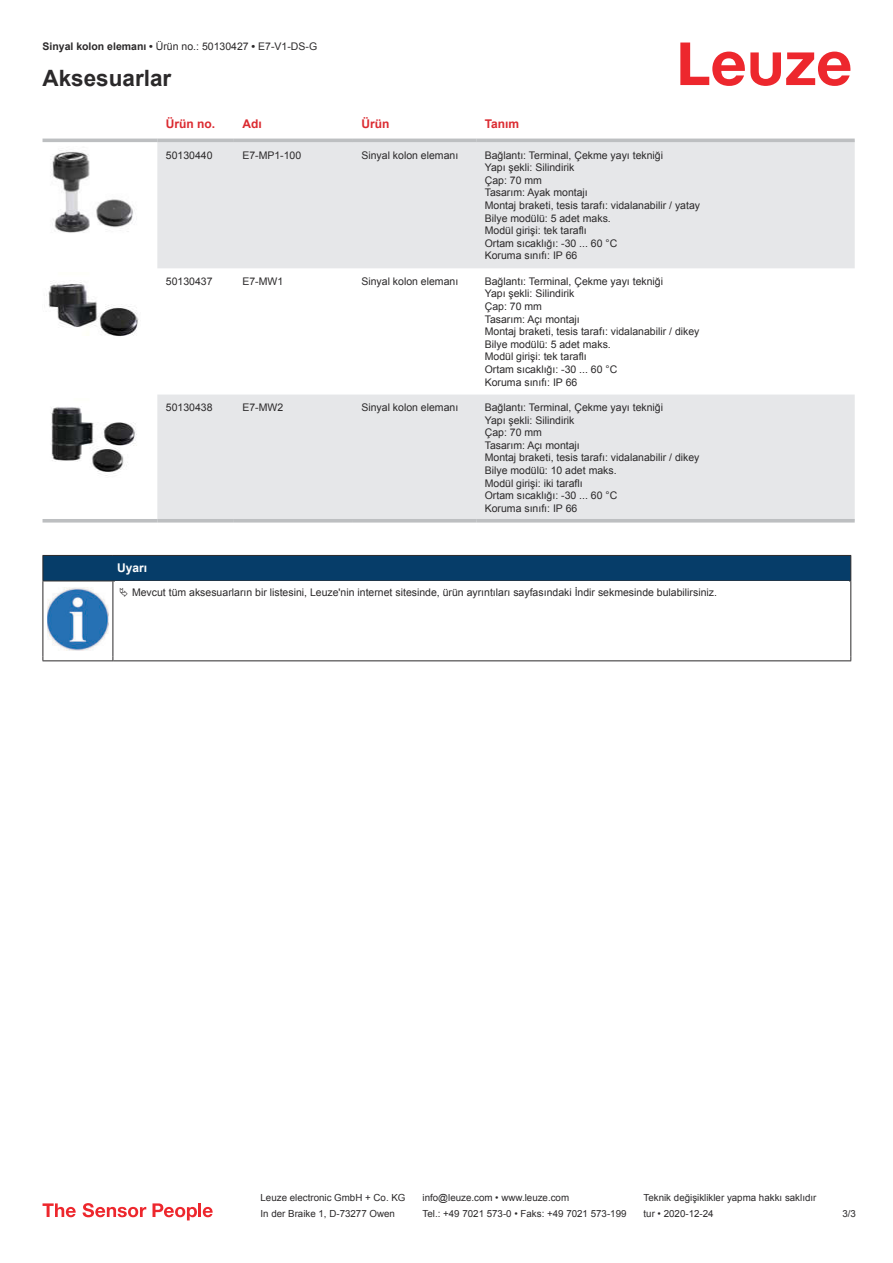
<style>
.page{position:relative;width:893px;height:1263px;background:#fff}
.page>*{position:absolute;margin:0;border:0;box-sizing:border-box;transform-origin:0 0}
.t1{font:700 22.5px "Arial";color:#2b292a}
.t2{font:700 12px "Arial";color:#db2a30}
.t3{font:700 12px "Arial";color:#fff}
.t4{font:10.5px/12.6px "Arial";color:#2b292a}
.t5{font:9.75px "Arial";color:#2b292a}
.s1{font-weight:700}
</style>
<div class="page">
<svg style="left:680px;top:43px;width:170px;height:43px"></svg>
<svg style="left:43px;top:138px;width:812px;height:385px"></svg>
<svg style="left:157px;top:142px;width:698px;height:377px;fill:#e6e7e9"></svg>
<hr style="left:43px;top:139px;width:114px;height:3px;background:#bdbfc1">
<hr style="left:157px;top:139px;width:77px;height:3px;background:#bdbfc1">
<hr style="left:234px;top:139px;width:119px;height:3px;background:#bdbfc1">
<hr style="left:353px;top:139px;width:123px;height:3px;background:#bdbfc1">
<hr style="left:476px;top:139px;width:379px;height:3px;background:#bdbfc1">
<hr style="left:43px;top:519px;width:114px;height:3px;background:#bdbfc1">
<hr style="left:157px;top:519px;width:77px;height:3px;background:#bdbfc1">
<hr style="left:234px;top:519px;width:119px;height:3px;background:#bdbfc1">
<hr style="left:353px;top:519px;width:123px;height:3px;background:#bdbfc1">
<hr style="left:476px;top:519px;width:379px;height:3px;background:#bdbfc1">
<img style="left:43px;top:146px;width:97px;height:93px">
<img style="left:43px;top:273px;width:97px;height:65px">
<img style="left:43px;top:399px;width:97px;height:78px">
<hr style="left:43px;top:581px;width:70px;height:1px;background:#2b292a">
<svg style="left:43px;top:555px;width:808px;height:26px;background:#083c65"></svg>
<hr style="left:113px;top:581px;width:738px;height:1px;background:#2b292a">
<hr style="left:43px;top:581px;width:1px;height:75px;background:#2b292a">
<hr style="left:113px;top:581px;width:1px;height:75px;background:#2b292a">
<hr style="left:850px;top:581px;width:1px;height:75px;background:#2b292a">
<hr style="left:43px;top:660px;width:70px;height:1px;background:#2b292a">
<hr style="left:113px;top:660px;width:738px;height:1px;background:#2b292a">
<img style="left:47px;top:587px;width:61px;height:63px">
<svg style="left:43px;top:1203px;width:33px;height:14px"></svg>
<svg style="left:83px;top:1203px;width:63px;height:14px"></svg>
<svg style="left:153px;top:1203px;width:44px;height:17px"></svg>
<hr style="left:198px;top:1203px;width:3px;height:14px;background:#ed272d">
<svg style="left:203px;top:1207px;width:10px;height:10px"></svg>
<p class="t4" style="left:43px;top:41px;width:276px"><span class="s1">Sinyal kolon elemanı •</span> Ürün no.: 50130427 <span class="s1">•</span> E7-V1-DS-G</p>
<h1 class="t1" style="left:43px;top:70px;width:130px">Aksesuarlar</h1>
<p class="t2" style="left:166px;top:115px;width:51px">Ürün no.</p>
<p class="t2" style="left:242px;top:115px;width:21px">Adı</p>
<p class="t2" style="left:361px;top:119px;width:29px">Ürün</p>
<p class="t2" style="left:485px;top:115px;width:36px">Tanım</p>
<p class="t4" style="left:166px;top:150px;width:48px">50130440</p>
<p class="t4" style="left:242px;top:150px;width:60px">E7-MP1-100</p>
<p class="t4" style="left:361px;top:148px;width:98px">Sinyal kolon elemanı</p>
<p class="t4" style="left:485px;top:148px;width:217px">Bağlantı: Terminal, Çekme yayı tekniği<br>Yapı şekli: Silindirik<br>Çap: 70 mm<br>Tasarım: Ayak montajı<br>Montaj braketi, tesis tarafı: vidalanabilir / yatay<br>Bilye modülü: 5 adet maks.<br>Modül girişi: tek taraflı<br>Ortam sıcaklığı: -30 ... 60 °C<br>Koruma sınıfı: IP 66</p>
<p class="t4" style="left:166px;top:276px;width:48px">50130437</p>
<p class="t4" style="left:242px;top:276px;width:42px">E7-MW1</p>
<p class="t4" style="left:361px;top:275px;width:98px">Sinyal kolon elemanı</p>
<p class="t4" style="left:485px;top:275px;width:216px">Bağlantı: Terminal, Çekme yayı tekniği<br>Yapı şekli: Silindirik<br>Çap: 70 mm<br>Tasarım: Açı montajı<br>Montaj braketi, tesis tarafı: vidalanabilir / dikey<br>Bilye modülü: 5 adet maks.<br>Modül girişi: tek taraflı<br>Ortam sıcaklığı: -30 ... 60 °C<br>Koruma sınıfı: IP 66</p>
<p class="t4" style="left:166px;top:402px;width:48px">50130438</p>
<p class="t4" style="left:242px;top:402px;width:42px">E7-MW2</p>
<p class="t4" style="left:361px;top:401px;width:98px">Sinyal kolon elemanı</p>
<p class="t4" style="left:485px;top:401px;width:216px">Bağlantı: Terminal, Çekme yayı tekniği<br>Yapı şekli: Silindirik<br>Çap: 70 mm<br>Tasarım: Açı montajı<br>Montaj braketi, tesis tarafı: vidalanabilir / dikey<br>Bilye modülü: 10 adet maks.<br>Modül girişi: iki taraflı<br>Ortam sıcaklığı: -30 ... 60 °C<br>Koruma sınıfı: IP 66</p>
<p class="t3" style="left:117px;top:560px;width:32px">Uyarı</p>
<p class="t4" style="left:132px;top:586px;width:586px">Mevcut tüm aksesuarların bir listesini, Leuze'nin internet sitesinde, ürün ayrıntıları sayfasındaki İndir sekmesinde bulabilirsiniz.</p>
<p class="t5" style="left:261px;top:1194px;width:146px">Leuze electronic GmbH + Co. KG</p>
<p class="t5" style="left:423px;top:1194px;width:148px">info@leuze.com • www.leuze.com</p>
<p class="t5" style="left:644px;top:1191px;width:174px">Teknik değişiklikler yapma hakkı saklıdır</p>
<p class="t5" style="left:261px;top:1210px;width:136px">In der Braike 1, D-73277 Owen</p>
<p class="t5" style="left:423px;top:1210px;width:205px">Tel.: +49 7021 573-0 • Faks: +49 7021 573-199</p>
<p class="t5" style="left:644px;top:1210px;width:72px">tur • 2020-12-24</p>
<p class="t5" style="left:842px;top:1210px;width:15px">3 /3</p>
</div>
